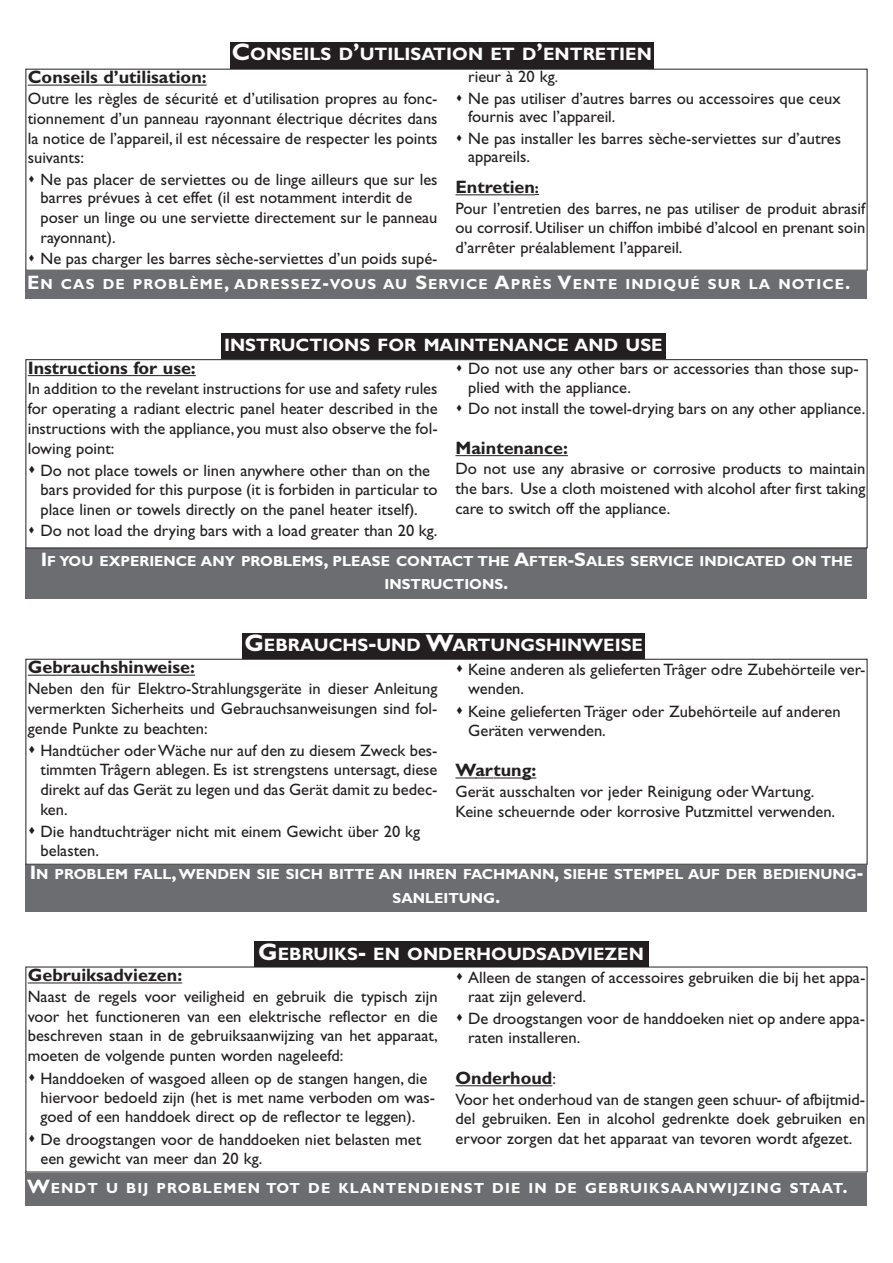
<style>
.page{position:relative;width:893px;height:1263px;background:#fff}
.page>*{position:absolute;margin:0;border:0;box-sizing:border-box;transform-origin:0 0}
.t1{font:700 18px "Gill Sans";color:#fff}
.t2{font:700 18px "Gill Sans";color:#231f20}
.t3{font:16.5px/19.8px "Gill Sans";color:#231f20}
.t4{font:700 14.7px/23.4px "Gill Sans";letter-spacing:.075em;color:#fff;text-align:center}
.s1{font-size:24px}
.s2{font-size:15px}
.s3{font-size:19.5px}
.s4{font-weight:400;font-size:16.5px}
</style>
<div class="page">
<div style="left:230px;top:43px;width:423px;height:27px;background:#231f20"></div>
<div style="left:242px;top:633px;width:403px;height:26px;background:#231f20"></div>
<div style="left:26px;top:864px;width:841px;height:48px;background:#6c6d70"></div>
<hr style="left:28px;top:85px;width:179px;height:1px;background:#231f20">
<hr style="left:455px;top:194px;width:38px;height:1px;background:#231f20">
<hr style="left:492px;top:194px;width:43px;height:1px;background:#231f20">
<div style="left:26px;top:270px;width:841px;height:29px;background:#6c6d70"></div>
<div style="left:254px;top:942px;width:394px;height:26px;background:#231f20"></div>
<div style="left:26px;top:1172px;width:841px;height:33px;background:#6c6d70"></div>
<div style="left:26px;top:548px;width:841px;height:50px;background:#6c6d70"></div>
<div style="left:221px;top:333px;width:445px;height:27px;background:#231f20"></div>
<hr style="left:28px;top:375px;width:111px;height:1px;background:#231f20">
<hr style="left:139px;top:375px;width:57px;height:1px;background:#231f20">
<hr style="left:455px;top:455px;width:113px;height:1px;background:#231f20">
<div style="left:26px;top:359px;width:841px;height:189px;border:1px solid #231f20"></div>
<hr style="left:28px;top:675px;width:130px;height:1px;background:#231f20">
<hr style="left:158px;top:675px;width:37px;height:1px;background:#231f20">
<svg style="left:455px;top:777px;width:38px;height:1px"></svg>
<hr style="left:493px;top:777px;width:43px;height:1px;background:#231f20">
<div style="left:26px;top:659px;width:841px;height:206px;border:1px solid #231f20"></div>
<hr style="left:28px;top:982px;width:129px;height:1px;background:#231f20">
<svg style="left:157px;top:982px;width:25px;height:1px"></svg>
<hr style="left:455px;top:1085px;width:97px;height:1px;background:#231f20">
<p class="t1" style="left:232px;top:47px;width:422px"><span class="s1">C</span>ONSEILS D<span class="s1">’</span>UTILISATION ET D<span class="s1">’</span>ENTRETIEN</p>
<p class="t2" style="left:28px;top:70px;width:180px">Conseils d’utilisation:</p>
<p class="t3" style="left:28px;top:90px;width:411px;text-align:justify">Outre les règles de sécurité et d’utilisation propres au fonc&shy;tionnement d’un panneau rayonnant électrique décrites dans la notice de l’appareil, il est nécessaire de respecter les points suivants:</p>
<p class="t3" style="left:41px;top:171px;width:399px;text-indent:-13px">▲ Ne pas placer de serviettes ou de linge ailleurs que sur les barres prévues à cet effet (il est notamment interdit de poser un linge ou une serviette directement sur le panneau rayonnant).</p>
<p class="t3" style="left:28px;top:250px;width:411px">▲ Ne pas charger les barres sèche-serviettes d’un poids supé-</p>
<p class="t3" style="left:468px;top:68px;width:91px">rieur à 20 kg<span class="s2">.</span></p>
<p class="t3" style="left:468px;top:90px;width:374px;line-height:18.8px;text-indent:-13px">▲ Ne pas utiliser d’autres barres ou accessoires que ceux fournis avec l’appareil.</p>
<p class="t3" style="left:468px;top:130px;width:374px;line-height:18.8px;text-indent:-13px">▲ Ne pas installer les barres sèche-serviettes sur d’autres appareils.</p>
<p class="t2" style="left:455px;top:180px;width:85px">Entretien<span class="s2">:</span></p>
<p class="t3" style="left:455px;top:200px;width:411px;text-align:justify">Pour l’entretien des barres, ne pas utiliser de produit abrasif ou corrosif. Utiliser un chiffon imbibé d’alcool en prenant soin d’arrêter préalablement l’appareil.</p>
<p class="t4" style="left:27px;top:274px;width:825px"><span class="s3">E</span>N CAS DE PROBLÈME<span class="s3">,</span> ADRESSEZ<span class="s3">-</span>VOUS AU <span class="s3">S</span>ERVICE <span class="s3">A</span>PRÈS <span class="s3">V</span>ENTE INDIQUÉ SUR LA NOTICE<span class="s3">.</span></p>
<p class="t1" style="left:224px;top:338px;width:440px">INSTRUCTIONS FOR MAINTENANCE AND USE</p>
<p class="t2" style="left:28px;top:361px;width:170px">Instructions for use:</p>
<p class="t3" style="left:28px;top:380px;width:411px;text-align:justify">In addition to the revelant instructions for use and safety rules for operating a radiant electric panel heater described in the instructions with the appliance, you must also observe the fol&shy;lowing point:</p>
<p class="t3" style="left:41px;top:462px;width:399px;text-indent:-13px">▲ Do not place towels or linen anywhere other than on the bars provided for this purpose (it is forbiden in particular to place linen or towels directly on the panel heater itself).</p>
<p class="t3" style="left:28px;top:522px;width:411px">▲ Do not load the drying bars with a load greater than 20 kg.</p>
<p class="t3" style="left:468px;top:361px;width:392px;line-height:18.8px;text-indent:-13px">▲ Do not use any other bars or accessories than those sup&shy;plied with the appliance.</p>
<p class="t3" style="left:455px;top:400px;width:411px">▲ Do not install the towel-drying bars on any other appliance.</p>
<p class="t2" style="left:455px;top:441px;width:114px">Maintenance:</p>
<p class="t3" style="left:455px;top:460px;width:411px;text-align:justify">Do not use any abrasive or corrosive products to maintain the bars. Use a cloth moistened with alcohol after first taking care to switch off the appliance.</p>
<p class="t4" style="left:41px;top:551px;width:813px"><span class="s3">I</span>F YOU EXPERIENCE ANY PROBLEMS<span class="s3">,</span> PLEASE CONTACT THE <span class="s3">A</span>FTER<span class="s3">-S</span>ALES SERVICE INDICATED ON THE<br>INSTRUCTIONS<span class="s3">.</span></p>
<p class="t1" style="left:244px;top:638px;width:400px"><span class="s1">G</span>EBRAUCHS<span class="s1">-</span>UND <span class="s1">W</span>ARTUNGSHINWEISE</p>
<p class="t2" style="left:28px;top:660px;width:169px">Gebrauchshinweise:</p>
<p class="t3" style="left:28px;top:680px;width:411px;text-align:justify">Neben den für Elektro-Strahlungsgeräte in dieser Anleitung vermerkten Sicherheits und Gebrauchsanweisungen sind fol&shy;gende Punkte zu beachten:</p>
<p class="t3" style="left:41px;top:742px;width:399px;text-align:justify;text-indent:-13px">▲ Handtücher oder Wäche nur auf den zu diesem Zweck bes&shy;timmten Trâgern ablegen. Es ist strengstens untersagt, diese direkt auf das Gerät zu legen und das Gerät damit zu bedec&shy;ken.</p>
<p class="t3" style="left:41px;top:823px;width:381px;line-height:19px;text-indent:-13px">▲ Die handtuchträger nicht mit einem Gewicht über 20 kg belasten.</p>
<p class="t3" style="left:468px;top:661px;width:399px;line-height:19px;text-indent:-13px">▲ Keine anderen als gelieferten Trâger odre Zubehörteile ver&shy;wenden.</p>
<p class="t3" style="left:468px;top:703px;width:374px;line-height:19px;text-indent:-13px">▲ Keine gelieferten Träger oder Zubehörteile auf anderen<br>Geräten verwenden.</p>
<p class="t2" style="left:455px;top:763px;width:82px">Wartung:</p>
<p class="t3" style="left:455px;top:783px;width:381px">Gerät ausschalten vor jeder Reinigung oder Wartung.<br>Keine scheuernde oder korrosive Putzmittel verwenden.</p>
<p class="t4" style="left:30px;top:864px;width:835px"><span class="s3">I</span>N PROBLEM FALL<span class="s3">,</span>WENDEN SIE SICH BITTE AN IHREN FACHMANN<span class="s3">,</span> SIEHE STEMPEL AUF DER BEDIENUNG<span class="s3">-<br></span>SANLEITUNG<span class="s3">.</span></p>
<p class="t1" style="left:258px;top:947px;width:387px"><span class="s1">G</span>EBRUIKS<span class="s1">-</span> EN ONDERHOUDSADVIEZEN</p>
<p class="t2" style="left:28px;top:968px;width:156px">Gebruiksadviezen:</p>
<p class="t3" style="left:28px;top:988px;width:411px;text-align:justify">Naast de regels voor veiligheid en gebruik die typisch zijn voor het functioneren van een elektrische reflector en die beschreven staan in de gebruiksaanwijzing van het apparaat, moeten de volgende punten worden nageleefd:</p>
<p class="t3" style="left:41px;top:1070px;width:396px;text-indent:-13px">▲ Handdoeken of wasgoed alleen op de stangen hangen, die hiervoor bedoeld zijn (het is met name verboden om was&shy;goed of een handdoek direct op de reflector te leggen).</p>
<p class="t3" style="left:41px;top:1131px;width:382px;line-height:19px;text-indent:-13px">▲ De droogstangen voor de handdoeken niet belasten met een gewicht van meer dan 20 kg.</p>
<p class="t3" style="left:468px;top:969px;width:399px;line-height:19px;text-indent:-13px">▲ Alleen de stangen of accessoires gebruiken die bij het appa&shy;raat zijn geleverd.</p>
<p class="t3" style="left:468px;top:1011px;width:398px;line-height:19px;text-indent:-13px">▲ De droogstangen voor de handdoeken niet op andere appa&shy;raten installeren.</p>
<p class="t2" style="left:455px;top:1071px;width:102px">Onderhoud<span class="s4">:</span></p>
<p class="t3" style="left:455px;top:1091px;width:411px;text-align:justify">Voor het onderhoud van de stangen geen schuur- of afbijtmid&shy;del gebruiken. Een in alcohol gedrenkte doek gebruiken en ervoor zorgen dat het apparaat van tevoren wordt afgezet.</p>
<p class="t4" style="left:27px;top:1178px;width:822px"><span class="s3">W</span>ENDT U BIJ PROBLEMEN TOT DE KLANTENDIENST DIE IN DE GEBRUIKSAANWIJZING STAAT<span class="s3">.</span></p>
</div>
